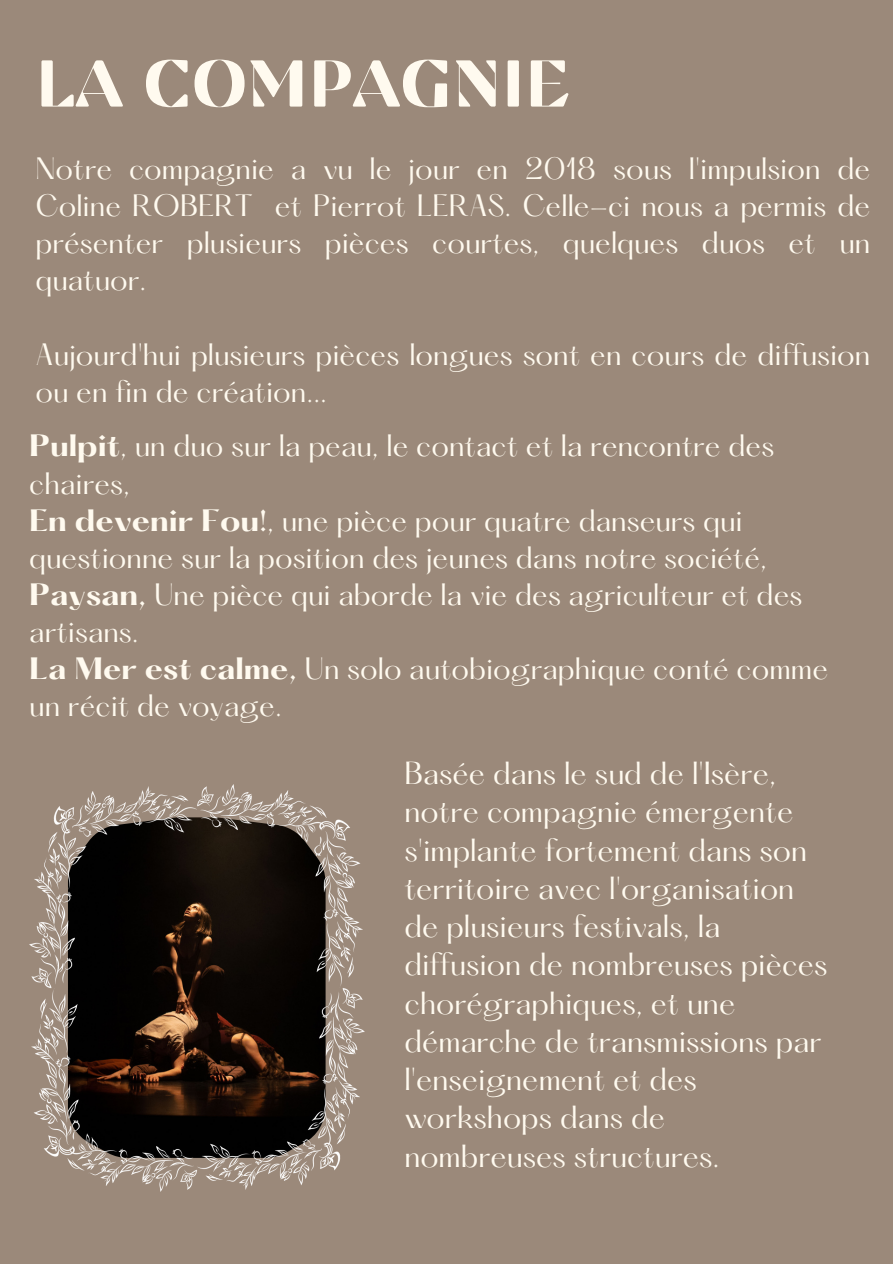
<style>
.page{position:relative;width:893px;height:1264px;background:#fff}
.page>*{position:absolute;margin:0;border:0;box-sizing:border-box;transform-origin:0 0}
.t1{font:66px "Findel Display";color:#fffaef}
.t2{font:27.9px/38.2px "Hatton";color:#fffaef}
.t3{font:27px/37.2px "Hatton";color:#fffaef}
.s1{font-weight:700}
</style>
<div class="page">
<div style="left:0;top:0;width:892px;height:1263px;background:#9b897a"></div>
<img style="left:29px;top:784px;width:335px;height:406px">
<p class="t1" style="left:35px;top:45px;width:535px">LA COMPAGNIE</p>
<p class="t3" style="left:35px;top:153px;width:836px;text-align:justify">Notre compagnie a vu le jour en 2018 sous l'impulsion de Coline ROBERT et Pierrot LERAS. Celle-ci nous a permis de présenter plusieurs pièces courtes, quelques duos et un quatuor.</p>
<p class="t3" style="left:35px;top:338px;width:836px">Aujourd'hui plusieurs pièces longues sont en cours de diffusion ou en fin de création...</p>
<p class="t3" style="left:29px;top:430px;width:746px"><span class="s1">Pulpit</span>, un duo sur la peau, le contact et la rencontre des chaires,</p>
<p class="t3" style="left:29px;top:504px;width:739px"><span class="s1">En devenir Fou!</span>, une pièce pour quatre danseurs qui questionne sur la position des jeunes dans notre société,</p>
<p class="t3" style="left:29px;top:579px;width:774px"><span class="s1">Paysan,</span> Une pièce qui aborde la vie des agriculteur et des artisans.</p>
<p class="t3" style="left:29px;top:653px;width:800px"><span class="s1">La Mer est calme,</span> Un solo autobiographique conté comme un récit de voyage.</p>
<p class="t2" style="left:404px;top:757px;width:424px">Basée dans le sud de l'Isère, notre compagnie émergente s'implante fortement dans son territoire avec l'organisation de plusieurs festivals, la diffusion de nombreuses pièces chorégraphiques, et une démarche de transmissions par l'enseignement et des workshops dans de nombreuses structures.</p>
</div>
